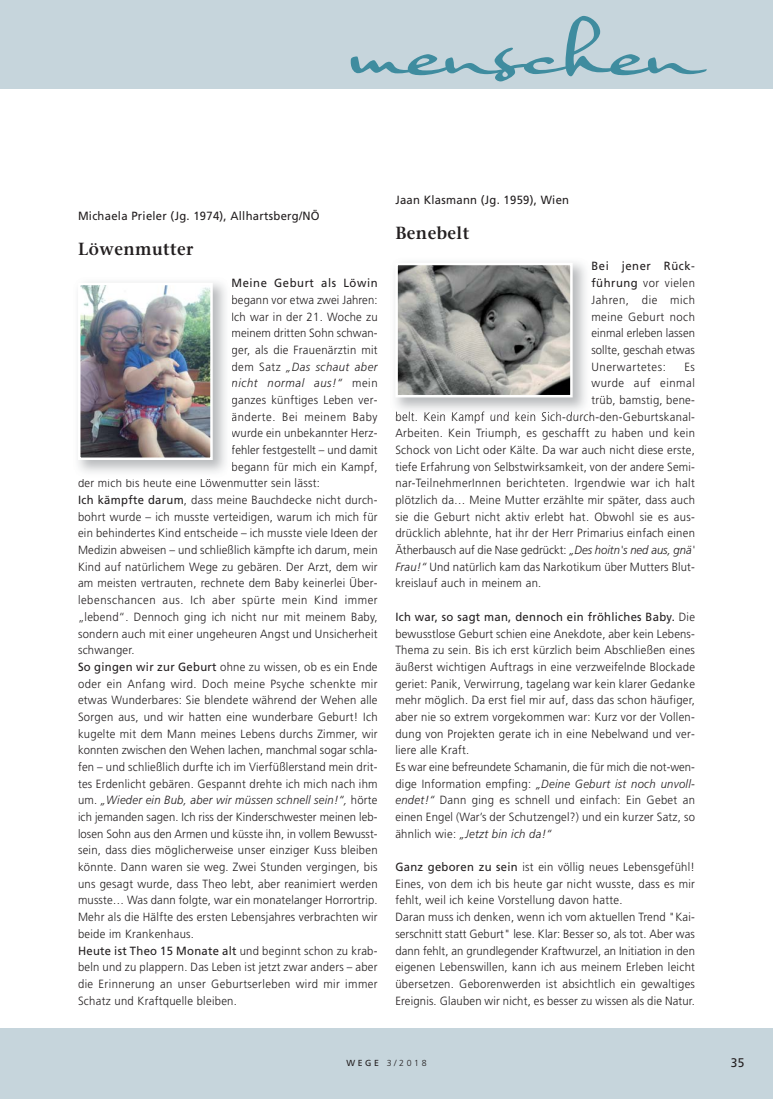
<style>
.page{position:relative;width:773px;height:1099px;background:#fff}
.page>*{position:absolute;margin:0;border:0;box-sizing:border-box;transform-origin:0 0}
.t1{font:68.75px "Nothing";color:#3f8c9f}
.t2{font:600 17.5px "Stone Serif Std";letter-spacing:.025em;color:#231f20;scale:.95 1}
.t3{font:12.5px "Frutiger";color:#231f20;scale:.95 1}
.t4{font:300 11.88px/16.6px "Frutiger";letter-spacing:.025em;color:#231f20;scale:.95 1}
.t5{font:300 11.88px "Frutiger";letter-spacing:.05em;color:#231f20;scale:.95 1}
.t6{font:italic 300 11.88px "Frutiger";letter-spacing:.025em;color:#231f20;scale:.95 1}
.t7{font:11.88px "Frutiger LT Std";letter-spacing:.025em;color:#231f20;scale:.95 1}
.t8{font:300 11.88px "Frutiger";color:#231f20;scale:.95 1}
.t9{font:11.88px "Frutiger";letter-spacing:.025em;color:#231f20;scale:.95 1}
.t10{font:italic 300 11.88px "Frutiger";letter-spacing:.05em;color:#231f20;scale:.95 1}
.t11{font:11.88px "Frutiger";letter-spacing:.05em;color:#231f20;scale:.95 1}
.t12{font:300 8.75px "Frutiger";color:#231f20}
.s1{font-style:normal}
.s2{font-weight:400}
.s3{font-weight:300}
.s4{font-style:italic}
</style>
<div class="page">
<div style="left:0;top:1028px;width:772px;height:70px;background:#c6d5dc"></div>
<div style="left:0;top:0;width:772px;height:89px;background:#c6d5dc"></div>
<img style="left:81px;top:286px;width:129px;height:171px">
<div style="left:78px;top:283px;width:135px;height:177px;border:2px solid #fff"></div>
<img style="left:395px;top:262px;width:196px;height:154px">
<img style="left:396px;top:411px;width:112px;height:5px">
<img style="left:398px;top:266px;width:171px;height:128px">
<div style="left:395px;top:263px;width:177px;height:134px;border:2px solid #fff"></div>
<h1 class="t1" style="left:349px;top:9px;width:348px">menschen</h1>
<p class="t7" style="left:78px;top:211px;width:256px">Michaela Prieler (Jg. 1974), Allhartsberg/NÖ</p>
<h2 class="t2" style="left:78px;top:242px;width:123px">Löwenmutter</h2>
<p class="t11" style="left:231px;top:278px;width:155px">Meine Geburt als Löwin</p>
<p class="t4" style="left:231px;top:292px;width:155px">begann vor etwa zwei Jahren:</p>
<p class="t4" style="left:231px;top:309px;width:155px">Ich war in der 21. Woche zu</p>
<p class="t4" style="left:231px;top:326px;width:155px">meinem dritten Sohn schwan-</p>
<p class="t4" style="left:231px;top:342px;width:155px">ger, als die Frauenärztin mit</p>
<p class="t6" style="left:231px;top:361px;width:155px"><span class="s1">dem Satz</span> „Das schaut aber</p>
<p class="t10" style="left:231px;top:378px;width:155px">nicht normal aus!“ <span class="s1">mein</span></p>
<p class="t4" style="left:231px;top:392px;width:155px">ganzes künftiges Leben ver-</p>
<p class="t5" style="left:231px;top:412px;width:155px">änderte. Bei meinem Baby</p>
<p class="t4" style="left:231px;top:426px;width:155px">wurde ein unbekannter Herz-</p>
<p class="t4" style="left:231px;top:442px;width:155px">fehler festgestellt – und damit</p>
<p class="t4" style="left:231px;top:459px;width:155px">begann für mich ein Kampf,</p>
<p class="t4" style="left:78px;top:476px;width:256px">der mich bis heute eine Löwenmutter sein lässt:</p>
<p class="t4" style="left:78px;top:492px;width:317px"><span class="s2">Ich kämpfte darum</span>, dass meine Bauchdecke nicht durch-</p>
<p class="t4" style="left:78px;top:509px;width:317px">bohrt wurde – ich musste verteidigen, warum ich mich für</p>
<p class="t4" style="left:78px;top:526px;width:317px">ein behindertes Kind entscheide – ich musste viele Ideen der</p>
<p class="t4" style="left:78px;top:542px;width:317px">Medizin abweisen – und schließlich kämpfte ich darum, mein</p>
<p class="t4" style="left:78px;top:559px;width:317px">Kind auf natürlichem Wege zu gebären. Der Arzt, dem wir</p>
<p class="t4" style="left:78px;top:576px;width:317px">am meisten vertrauten, rechnete dem Baby keinerlei Über-</p>
<p class="t5" style="left:78px;top:595px;width:317px">lebenschancen aus. Ich aber spürte mein Kind immer</p>
<p class="t4" style="left:78px;top:609px;width:317px">„lebend“. Dennoch ging ich nicht nur mit meinem Baby,</p>
<p class="t4" style="left:78px;top:626px;width:317px">sondern auch mit einer ungeheuren Angst und Unsicherheit</p>
<p class="t4" style="left:78px;top:642px;width:61px">schwanger.</p>
<p class="t4" style="left:78px;top:659px;width:317px"><span class="s2">So gingen wir zur Geburt</span> ohne zu wissen, ob es ein Ende</p>
<p class="t4" style="left:78px;top:676px;width:317px">oder ein Anfang wird. Doch meine Psyche schenkte mir</p>
<p class="t4" style="left:78px;top:692px;width:317px">etwas Wunderbares: Sie blendete während der Wehen alle</p>
<p class="t4" style="left:78px;top:709px;width:317px">Sorgen aus, und wir hatten eine wunderbare Geburt! Ich</p>
<p class="t4" style="left:78px;top:726px;width:317px">kugelte mit dem Mann meines Lebens durchs Zimmer, wir</p>
<p class="t4" style="left:78px;top:742px;width:317px">konnten zwischen den Wehen lachen, manchmal sogar schla-</p>
<p class="t4" style="left:78px;top:759px;width:317px">fen – und schließlich durfte ich im Vierfüßlerstand mein drit-</p>
<p class="t4" style="left:78px;top:776px;width:317px">tes Erdenlicht gebären. Gespannt drehte ich mich nach ihm</p>
<p class="t6" style="left:78px;top:795px;width:317px"><span class="s1">um.</span> „Wieder ein Bub, aber wir müssen schnell sein!“, <span class="s1">hörte</span></p>
<p class="t4" style="left:78px;top:809px;width:317px">ich jemanden sagen. Ich riss der Kinderschwester meinen leb-</p>
<p class="t4" style="left:78px;top:826px;width:317px">losen Sohn aus den Armen und küsste ihn, in vollem Bewusst-</p>
<p class="t4" style="left:78px;top:842px;width:317px">sein, dass dies möglicherweise unser einziger Kuss bleiben</p>
<p class="t4" style="left:78px;top:859px;width:317px">könnte. Dann waren sie weg. Zwei Stunden vergingen, bis</p>
<p class="t4" style="left:78px;top:876px;width:317px">uns gesagt wurde, dass Theo lebt, aber reanimiert werden</p>
<p class="t4" style="left:78px;top:892px;width:317px">musste… Was dann folgte, war ein monatelanger Horrortrip.</p>
<p class="t4" style="left:78px;top:909px;width:317px">Mehr als die Hälfte des ersten Lebensjahres verbrachten wir</p>
<p class="t4" style="left:78px;top:926px;width:124px">beide im Krankenhaus.</p>
<p class="t9" style="left:78px;top:945px;width:317px">Heute ist Theo 15 Monate alt <span class="s3">und beginnt schon zu krab-</span></p>
<p class="t4" style="left:78px;top:959px;width:317px">beln und zu plappern. Das Leben ist jetzt zwar anders – aber</p>
<p class="t4" style="left:78px;top:976px;width:317px">die Erinnerung an unser Geburtserleben wird mir immer</p>
<p class="t4" style="left:78px;top:993px;width:169px">Schatz und Kraftquelle bleiben.</p>
<p class="t7" style="left:395px;top:195px;width:184px">Jaan Klasmann (Jg. 1959), Wien</p>
<h2 class="t2" style="left:395px;top:226px;width:79px">Benebelt</h2>
<p class="t4" style="left:591px;top:259px;width:110px;text-align:justify"><span class="s2">Bei jener Rück&shy;führung</span> vor vielen Jahren, die mich meine Geburt noch einmal erleben lassen sollte, geschah etwas Unerwartetes:</p>
<p class="t4" style="left:684px;top:359px;width:13px">Es</p>
<p class="t5" style="left:591px;top:378px;width:110px">wurde auf einmal</p>
<p class="t4" style="left:591px;top:392px;width:110px">trüb, bamstig, bene-</p>
<p class="t4" style="left:395px;top:409px;width:317px">belt. Kein Kampf und kein Sich-durch-den-Geburtskanal-</p>
<p class="t4" style="left:395px;top:426px;width:317px">Arbeiten. Kein Triumph, es geschafft zu haben und kein</p>
<p class="t4" style="left:395px;top:442px;width:317px">Schock von Licht oder Kälte. Da war auch nicht diese erste,</p>
<p class="t4" style="left:395px;top:459px;width:317px">tiefe Erfahrung von Selbstwirksamkeit, von der andere Semi-</p>
<p class="t4" style="left:395px;top:476px;width:317px">nar-TeilnehmerInnen berichteten. Irgendwie war ich halt</p>
<p class="t4" style="left:395px;top:492px;width:317px">plötzlich da… Meine Mutter erzählte mir später, dass auch</p>
<p class="t4" style="left:395px;top:509px;width:317px">sie die Geburt nicht aktiv erlebt hat. Obwohl sie es aus-</p>
<p class="t4" style="left:395px;top:526px;width:317px">drücklich ablehnte, hat ihr der Herr Primarius einfach einen</p>
<p class="t8" style="left:395px;top:545px;width:317px">Ätherbausch auf die Nase gedrückt: <span class="s4">„Des hoitn's ned aus, gnä'</span></p>
<p class="t4" style="left:395px;top:559px;width:317px"><span class="s4">Frau!“</span> Und natürlich kam das Narkotikum über Mutters Blut-</p>
<p class="t4" style="left:395px;top:576px;width:155px">kreislauf auch in meinem an.</p>
<p class="t4" style="left:395px;top:609px;width:317px"><span class="s2">Ich war, so sagt man, dennoch ein fröhliches Baby.</span> Die bewusstlose Geburt schien eine Anekdote, aber kein Lebens-Thema zu sein. Bis ich erst kürzlich beim Abschließen eines äußerst wichtigen Auftrags in eine verzweifelnde Blockade geriet: Panik, Verwirrung, tagelang war kein klarer Gedanke mehr möglich. Da erst fiel mir auf, dass das schon häufiger, aber nie so extrem vorgekommen war: Kurz vor der Vollen&shy;dung von Projekten gerate ich in eine Nebelwand und ver&shy;liere alle Kraft.<br>Es war eine befreundete Schamanin, die für mich die not-wen&shy;dige Information empfing: <span class="s4">„Deine Geburt ist noch unvoll&shy;endet!“</span> Dann ging es schnell und einfach: Ein Gebet an einen Engel (War’s der Schutzengel?) und ein kurzer Satz, so ähnlich wie: <span class="s4">„Jetzt bin ich da!“</span></p>
<p class="t4" style="left:395px;top:859px;width:317px"><span class="s2">Ganz geboren zu sein</span> ist ein völlig neues Lebensgefühl!<br>Eines, von dem ich bis heute gar nicht wusste, dass es mir fehlt, weil ich keine Vorstellung davon hatte.<br>Daran muss ich denken, wenn ich vom aktuellen Trend "Kai&shy;serschnitt statt Geburt" lese. Klar: Besser so, als tot. Aber was dann fehlt, an grundlegender Kraftwurzel, an Initiation in den eigenen Lebenswillen, kann ich aus meinem Erleben leicht übersetzen. Geborenwerden ist absichtlich ein gewaltiges Ereignis. Glauben wir nicht, es besser zu wissen als die Natur.</p>
<p class="t12" style="left:346px;top:1059px;width:82px"><span class="s2">WEGE</span> 3/2018</p>
<p class="t3" style="left:730px;top:1057px;width:16px">35</p>
</div>
